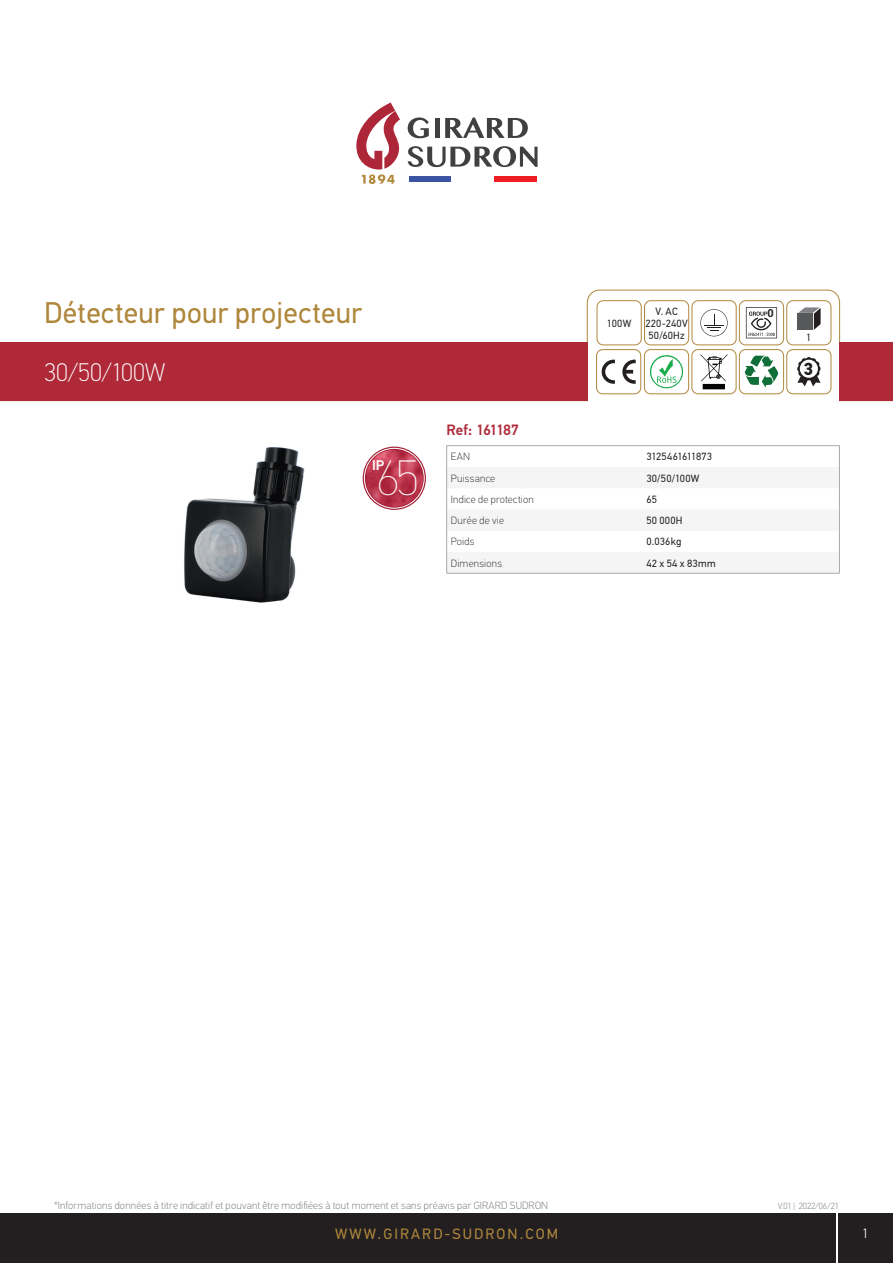
<style>
.page{position:relative;width:893px;height:1263px;background:#fff}
.page>*{position:absolute;margin:0;border:0;box-sizing:border-box;transform-origin:0 0}
.t1{font:100 49.8px "PF Din Text Pro";color:#fff}
.t2{font:30px "PF Din Text Pro";color:#af873c}
.t3{font:100 25.5px "PF Din Text Pro";letter-spacing:-.005em;color:#fff}
.t4{font:700 17.55px "PF Din Text Pro";color:#231f20}
.t5{font:15px "PF Din Text Pro";letter-spacing:.14em;color:#af873c}
.t6{font:500 15px "PF Din Text Pro";letter-spacing:-.055em;color:#af2938}
.t7{font:500 14.1px "PF Din Text Pro";color:#fff}
.t8{font:300 13.5px "PF Din Text Pro";color:#fff}
.t9{font:700 10.95px "Roboto";color:#231f20}
.t10{font:100 10.5px "PF Din Text Pro";letter-spacing:.02em;color:#6c6d70}
.t11{font:10.5px/12px "PF Din Text Pro";letter-spacing:.02em;color:#231f20;text-align:center}
.t12{font:100 10.5px "PF Din Text Pro";letter-spacing:.02em;color:#231f20}
.t13{font:10.5px "PF Din Text Pro";letter-spacing:-.03em;color:#231f20}
.t14{font:100 9px "PF Din Text Pro";letter-spacing:-.01em;color:#6c6d70}
</style>
<div class="page">
<div style="left:0;top:1213px;width:836px;height:50px;background:#231f20"></div>
<div style="left:838px;top:1213px;width:55px;height:50px;background:#231f20"></div>
<svg style="left:0;top:290px;width:893px;height:111px"></svg>
<div style="left:692px;top:300px;width:44px;height:45px;border:1px solid #af873c;border-radius:6px"></div>
<div style="left:644px;top:300px;width:45px;height:45px;border:1px solid #af873c;border-radius:6px"></div>
<div style="left:597px;top:300px;width:44px;height:45px;border:1px solid #af873c;border-radius:6px"></div>
<div style="left:739px;top:349px;width:45px;height:45px;border:1px solid #af873c;border-radius:6px"></div>
<svg style="left:744px;top:356px;width:34px;height:32px"></svg>
<div style="left:692px;top:349px;width:44px;height:45px;border:1px solid #af873c;border-radius:6px"></div>
<svg style="left:700px;top:354px;width:27px;height:35px"></svg>
<div style="left:644px;top:349px;width:45px;height:45px;border:1px solid #af873c;border-radius:6px"></div>
<svg style="left:650px;top:355px;width:33px;height:33px"></svg>
<div style="left:596px;top:349px;width:45px;height:45px;border:1px solid #af873c;border-radius:6px"></div>
<svg style="left:602px;top:360px;width:13px;height:24px"></svg>
<svg style="left:622px;top:360px;width:14px;height:24px"></svg>
<svg style="left:797px;top:357px;width:24px;height:29px"></svg>
<div style="left:787px;top:349px;width:44px;height:45px;border:1px solid #af873c;border-radius:6px"></div>
<div style="left:739px;top:300px;width:45px;height:45px;border:1px solid #af873c;border-radius:6px"></div>
<svg style="left:746px;top:307px;width:31px;height:31px"></svg>
<div style="left:0;top:342px;width:587px;height:58px;background:#af2938"></div>
<div style="left:840px;top:342px;width:53px;height:58px;background:#af2938"></div>
<hr style="left:446px;top:445px;width:196px;height:1px;background:#a8a9ad">
<hr style="left:642px;top:445px;width:198px;height:1px;background:#a8a9ad">
<hr style="left:446px;top:573px;width:196px;height:1px;background:#a8a9ad">
<svg style="left:446px;top:446px;width:394px;height:127px"></svg>
<hr style="left:642px;top:573px;width:198px;height:1px;background:#a8a9ad">
<div style="left:787px;top:300px;width:44px;height:45px;border:1px solid #af873c;border-radius:6px"></div>
<div style="left:797px;top:314px;width:16px;height:16px;background:#57585a"></div>
<svg style="left:798px;top:307px;width:23px;height:23px"></svg>
<div style="left:409px;top:177px;width:43px;height:5px;background:#3a53a3"></div>
<div style="left:494px;top:177px;width:43px;height:5px;background:#ee1d23"></div>
<svg style="left:408px;top:117px;width:21px;height:21px"></svg>
<div style="left:435px;top:118px;width:5px;height:20px;background:#404041"></div>
<svg style="left:445px;top:118px;width:83px;height:20px"></svg>
<svg style="left:408px;top:146px;width:129px;height:21px"></svg>
<svg style="left:356px;top:103px;width:44px;height:81px"></svg>
<svg style="left:700px;top:309px;width:28px;height:27px"></svg>
<svg style="left:363px;top:447px;width:63px;height:63px"></svg>
<img style="left:366px;top:450px;width:57px;height:57px">
<img style="left:184px;top:447px;width:121px;height:156px">
<h2 class="t2" style="left:44px;top:295px;width:319px">Détecteur pour projecteur</h2>
<h3 class="t3" style="left:44px;top:358px;width:123px">30/50/100W</h3>
<h1 class="t1" style="left:377px;top:450px;width:43px">65</h1>
<h3 class="t7" style="left:372px;top:457px;width:13px">IP</h3>
<h3 class="t6" style="left:446px;top:421px;width:74px">Ref: 161187</h3>
<p class="t11" style="left:607px;top:317px;width:26px">100W</p>
<p class="t11" style="left:645px;top:305px;width:44px">V. AC<br>220-240V<br>50/60Hz</p>
<p class="t12" style="left:451px;top:451px;width:21px">EAN</p>
<p class="t13" style="left:646px;top:450px;width:67px">3125461611873</p>
<p class="t12" style="left:451px;top:472px;width:46px">Puissance</p>
<p class="t11" style="left:646px;top:472px;width:55px">30/50/100W</p>
<p class="t12" style="left:451px;top:493px;width:84px">Indice de protection</p>
<p class="t11" style="left:646px;top:493px;width:12px">65</p>
<p class="t12" style="left:451px;top:514px;width:55px">Durée de vie</p>
<p class="t11" style="left:646px;top:514px;width:38px">50 000H</p>
<p class="t12" style="left:451px;top:536px;width:25px">Poids</p>
<p class="t11" style="left:646px;top:536px;width:37px">0.036kg</p>
<p class="t12" style="left:451px;top:557px;width:53px">Dimensions</p>
<p class="t11" style="left:646px;top:557px;width:71px">42 x 54 x 83mm</p>
<p class="t9" style="left:767px;top:306px;width:8px">0</p>
<p class="t11" style="left:806px;top:331px;width:7px">1</p>
<h3 class="t4" style="left:804px;top:358px;width:11px">3</h3>
<p class="t10" style="left:54px;top:1199px;width:496px">*Informations données à titre indicatif et pouvant être modifiées à tout moment et sans préavis par GIRARD SUDRON</p>
<p class="t14" style="left:778px;top:1201px;width:63px">V.01 | 2022/06/21</p>
<h3 class="t5" style="left:335px;top:1224px;width:224px">WWW.GIRARD-SUDRON.COM</h3>
<p class="t8" style="left:862px;top:1226px;width:8px">1</p>
</div>
